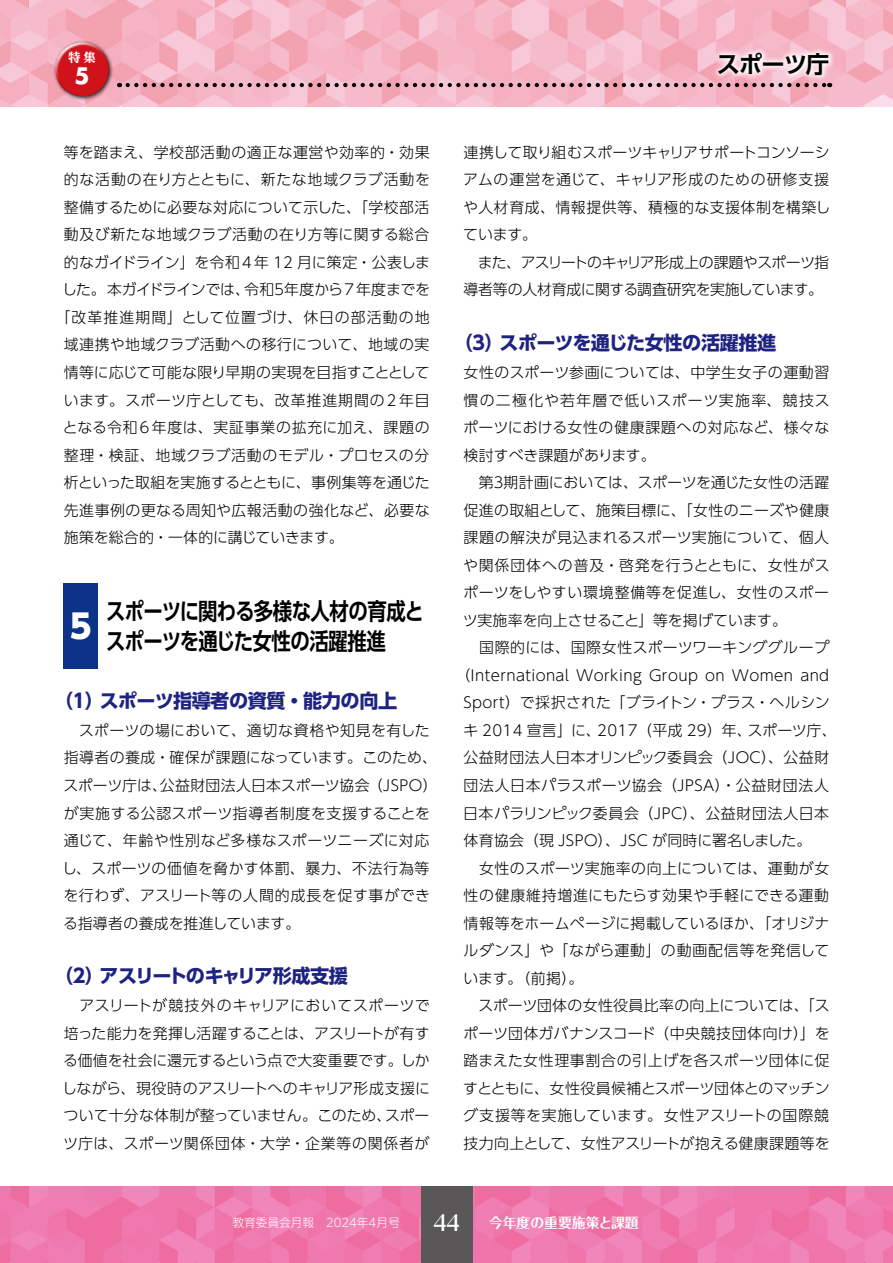
<style>
.page{position:relative;width:893px;height:1263px;background:#fff}
.page>*{position:absolute;margin:0;border:0;box-sizing:border-box;transform-origin:0 0}
.t1{font:800 33px "UD Shin Go Pro";color:#fff}
.t2{font:700 23.4px/29.7px "UD Shin Go Pro De";letter-spacing:-.03em;color:#000;scale:.83 1}
.t3{font:700 23.4px "UD Shin Go Pro De";letter-spacing:-.03em;color:#000}
.t4{font:700 22.2px "Futura Std";color:#fff}
.t5{font:700 19.2px "UD Shin Go Pro";letter-spacing:-.025em;color:#1e2381}
.t6{font:700 19.2px "UD Shin Go Pro";letter-spacing:-.07em;color:#1e2381}
.t7{font:300 14.85px/27.6px "UD Shin Go Pro";letter-spacing:.025em;color:#000}
.t8{font:300 14.85px/27.6px "UD Shin Go Pro";letter-spacing:-.01em;color:#000}
.t9{font:300 14.85px "UD Shin Go Pro";letter-spacing:.05em;color:#000}
.t10{font:300 14.85px "UD Shin Go Pro";letter-spacing:-.005em;color:#000}
.t11{font:300 14.85px "UD Shin Go Pro";color:#000}
.t12{font:300 14.85px "UD Shin Go Pro";letter-spacing:-.03em;color:#000}
.t13{font:300 14.85px "UD Shin Go Pro";letter-spacing:-.02em;color:#000}
.t14{font:300 14.85px "UD Shin Go Pro";letter-spacing:.07em;color:#000}
.t15{font:300 14.85px "UD Shin Go Pro";letter-spacing:.065em;color:#000}
.t16{font:300 14.85px "UD Shin Go Pro";letter-spacing:.085em;color:#000}
.t17{font:700 13.8px "Folk Pro";color:#fff}
.t18{font:800 12.3px "UD Reimin Pro";color:#fff}
.t19{font:300 11.7px "UD Shin M Go Pro";color:#fff}
.s1{font-family:"Reim Pro";font-weight:700;font-size:21.3px}
</style>
<div class="page">
<svg style="left:0;top:1186px;width:893px;height:77px;background:#ef78ad"></svg>
<div style="left:421px;top:1186px;width:51px;height:77px;background:#595757"></div>
<svg style="left:0;top:0;width:893px;height:106px;background:#f5b4c4"></svg>
<svg style="left:712px;top:46px;width:123px;height:36px"></svg>
<svg style="left:128px;top:83px;width:702px;height:4px;background:#936d76"></svg>
<div style="left:53px;top:40px;width:60px;height:61px;background:#000;opacity:.75"></div>
<svg style="left:53px;top:40px;width:54px;height:43px"></svg>
<svg style="left:56px;top:51px;width:56px;height:46px;background:#cd2f39"></svg>
<div style="left:64px;top:584px;width:34px;height:85px;background:#0c3388"></div>
<p class="t18" style="left:68px;top:47px;width:29px">特 集</p>
<h3 class="t4" style="left:75px;top:61px;width:17px">5</h3>
<p class="t7" style="left:64px;top:138px;width:367px">等を踏まえ、学校部活動の適正な運営や効率的・効果</p>
<p class="t7" style="left:64px;top:165px;width:368px">的な活動の在り方とともに、新たな地域クラブ活動を</p>
<p class="t7" style="left:64px;top:193px;width:367px">整備するために必要な対応について示した、「学校部活</p>
<p class="t7" style="left:64px;top:220px;width:367px">動及び新たな地域クラブ活動の在り方等に関する総合</p>
<p class="t8" style="left:64px;top:248px;width:368px">的なガイドライン」を令和４年 12 月に策定・公表しま</p>
<p class="t12" style="left:62px;top:278px;width:369px">した。本ガイドラインでは、令和５年度から７年度までを</p>
<p class="t14" style="left:56px;top:305px;width:375px">「改革推進期間」として位置づけ、休日の部活動の地</p>
<p class="t7" style="left:64px;top:330px;width:367px">域連携や地域クラブ活動への移行について、地域の実</p>
<p class="t11" style="left:64px;top:360px;width:367px">情等に応じて可能な限り早期の実現を目指すこととして</p>
<p class="t7" style="left:64px;top:385px;width:367px">います。スポーツ庁としても、改革推進期間の２年目</p>
<p class="t9" style="left:63px;top:415px;width:368px">となる令和６年度は、実証事業の拡充に加え、課題の</p>
<p class="t9" style="left:64px;top:443px;width:367px">整理・検証、地域クラブ活動のモデル・プロセスの分</p>
<p class="t8" style="left:64px;top:468px;width:367px">析といった取組を実施するとともに、事例集等を通じた</p>
<p class="t7" style="left:64px;top:496px;width:367px">先進事例の更なる周知や広報活動の強化など、必要な</p>
<p class="t10" style="left:64px;top:525px;width:282px">施策を総合的・一体的に講じていきます。</p>
<h1 class="t1" style="left:70px;top:599px;width:23px">5</h1>
<h2 class="t2" style="left:106px;top:596px;width:384px">スポーツに関わる多様な人材の育成とスポーツを通じた女性の活躍推進</h2>
<p class="t5" style="left:54px;top:685px;width:344px">（１）スポーツ指導者の資質・能力の向上</p>
<p class="t7" style="left:62px;top:716px;width:377px">　スポーツの場において、適切な資格や知見を有した指導者の養成・確保が課題になっています。このため、スポーツ庁は、公益財団法人日本スポーツ協会（JSPO）が実施する公認スポーツ指導者制度を支援することを通じて、年齢や性別など多様なスポーツニーズに対応し、スポーツの価値を脅かす体罰、暴力、不法行為等を行わず、アスリート等の人間的成長を促す事ができる指導者の養成を推進しています。</p>
<p class="t6" style="left:54px;top:960px;width:314px">（２）アスリートのキャリア形成支援　</p>
<p class="t7" style="left:62px;top:991px;width:369px;text-align:justify">　アスリートが競技外のキャリアにおいてスポーツで培った能力を発揮し活躍することは、アスリートが有する価値を社会に還元するという点で大変重要です。しかしながら、現役時のアスリートへのキャリア形成支援について十分な体制が整っていません。このため、スポーツ庁は、スポーツ関係団体・大学・企業等の関係者が</p>
<h2 class="t3" style="left:717px;top:45px;width:114px">スポーツ庁</h2>
<p class="t8" style="left:463px;top:138px;width:369px">連携して取り組むスポーツキャリアサポートコンソーシアムの運営を通じて、キャリア形成のための研修支援や人材育成、情報提供等、積極的な支援体制を構築しています。<br>　また、アスリートのキャリア形成上の課題やスポーツ指導者等の人材育成に関する調査研究を実施しています。</p>
<p class="t5" style="left:454px;top:327px;width:342px">（３）スポーツを通じた女性の活躍推進　</p>
<p class="t7" style="left:463px;top:358px;width:367px">女性のスポーツ参画については、中学生女子の運動習</p>
<p class="t16" style="left:463px;top:388px;width:368px">慣の二極化や若年層で低いスポーツ実施率、競技ス</p>
<p class="t7" style="left:463px;top:413px;width:368px">ポーツにおける女性の健康課題への対応など、様々な</p>
<p class="t11" style="left:463px;top:443px;width:194px">検討すべき課題があります。</p>
<p class="t10" style="left:463px;top:470px;width:367px">　第３期計画においては、スポーツを通じた女性の活躍</p>
<p class="t7" style="left:463px;top:496px;width:367px">促進の取組として、施策目標に、「女性のニーズや健康</p>
<p class="t7" style="left:463px;top:523px;width:367px">課題の解決が見込まれるスポーツ実施について、個人</p>
<p class="t15" style="left:463px;top:553px;width:368px">や関係団体への普及・啓発を行うとともに、女性がス</p>
<p class="t7" style="left:463px;top:578px;width:368px">ポーツをしやすい環境整備等を促進し、女性のスポー</p>
<p class="t10" style="left:463px;top:608px;width:326px">ツ実施率を向上させること」等を掲げています。</p>
<p class="t7" style="left:463px;top:633px;width:367px">　国際的には、国際女性スポーツワーキンググループ</p>
<p class="t7" style="left:455px;top:661px;width:375px">（International Working Group on Women and</p>
<p class="t7" style="left:463px;top:688px;width:368px">Sport）で採択された「ブライトン・プラス・ヘルシン</p>
<p class="t7" style="left:463px;top:716px;width:375px">キ 2014 宣言」に、2017（平成 29）年、スポーツ庁、</p>
<p class="t7" style="left:463px;top:743px;width:367px">公益財団法人日本オリンピック委員会（JOC）、公益財</p>
<p class="t7" style="left:463px;top:771px;width:367px">団法人日本パラスポーツ協会（JPSA）・公益財団法人</p>
<p class="t7" style="left:463px;top:798px;width:367px">日本パラリンピック委員会（JPC）、公益財団法人日本</p>
<p class="t7" style="left:463px;top:826px;width:349px">体育協会（現 JSPO）、JSC が同時に署名しました。</p>
<p class="t7" style="left:463px;top:854px;width:367px">　女性のスポーツ実施率の向上については、運動が女</p>
<p class="t7" style="left:463px;top:881px;width:367px">性の健康維持増進にもたらす効果や手軽にできる運動</p>
<p class="t7" style="left:463px;top:909px;width:367px">情報等をホームページに掲載しているほか、「オリジナ</p>
<p class="t9" style="left:463px;top:938px;width:367px">ルダンス」や「ながら運動」の動画配信等を発信して</p>
<p class="t7" style="left:463px;top:964px;width:121px">います。（前掲）。</p>
<p class="t7" style="left:463px;top:991px;width:368px">　スポーツ団体の女性役員比率の向上については、「ス</p>
<p class="t7" style="left:463px;top:1019px;width:368px">ポーツ団体ガバナンスコード（中央競技団体向け）」を</p>
<p class="t7" style="left:463px;top:1046px;width:367px">踏まえた女性理事割合の引上げを各スポーツ団体に促</p>
<p class="t13" style="left:463px;top:1076px;width:368px">すとともに、女性役員候補とスポーツ団体とのマッチン</p>
<p class="t7" style="left:463px;top:1101px;width:367px">グ支援等を実施しています。女性アスリートの国際競</p>
<p class="t11" style="left:463px;top:1131px;width:368px">技力向上として、女性アスリートが抱える健康課題等を</p>
<p class="t19" style="left:232px;top:1213px;width:229px">教育委員会月報　2024年4月号　 <span class="s1">44</span></p>
<p class="t17" style="left:489px;top:1211px;width:151px">今年度の重要施策と課題</p>
</div>
